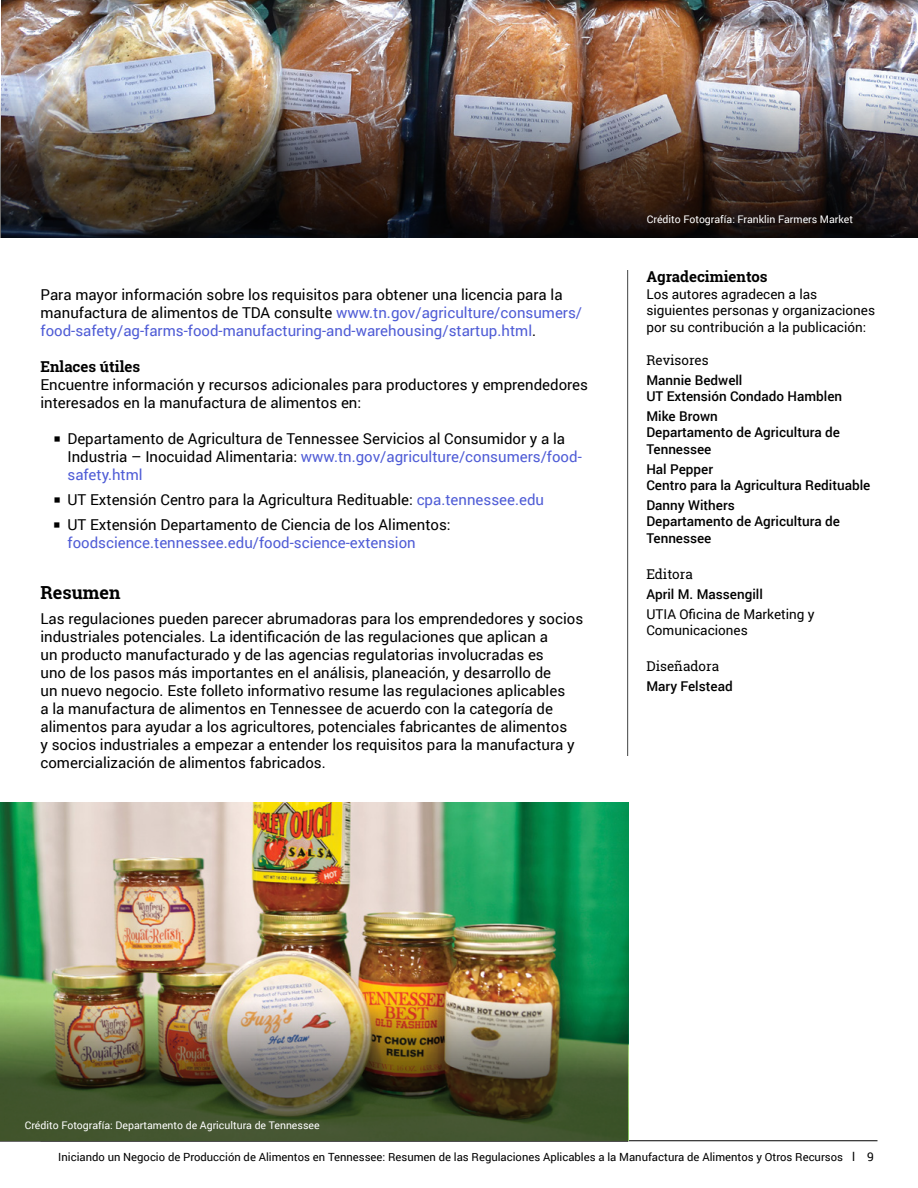
<style>
.page{position:relative;width:918px;height:1188px;background:#fff}
.page>*{position:absolute;margin:0;border:0;box-sizing:border-box;transform-origin:0 0}
.t1{font:700 18px "Roboto Slab";color:#000}
.t2{font:15px/18px "Roboto";color:#000}
.t3{font:15px "Roboto";color:#4f5cd6}
.t4{font:700 15px "Roboto Slab";color:#000}
.t5{font:500 13.5px/16.5px "Roboto";color:#000}
.t6{font:13.5px/16.5px "Roboto";color:#000}
.t7{font:13.5px "Roboto Slab";color:#000}
.t8{font:11.25px "Roboto";color:#000}
.t9{font:10.5px "Roboto";color:#fff}
.s1{color:#4f5cd6}
.s2{font-size:12px}
</style>
<div class="page">
<hr style="left:40px;top:1140px;width:838px;height:1px;background:#000">
<img style="left:1px;top:0;width:917px;height:68px">
<img style="left:0;top:802px;width:629px;height:339px">
<hr style="left:627px;top:270px;width:1px;height:486px;background:#424343">
<img style="left:0;top:978px;width:627px;height:164px">
<img style="left:0;top:68px;width:918px;height:170px">
<p class="t2" style="left:40px;top:286px;width:543px">Para mayor información sobre los requisitos para obtener una licencia para la manufactura de alimentos de TDA consulte <span class="s1">www.tn.gov/agriculture/consumers/ food-safety/ag-farms-food-manufacturing-and-warehousing/startup.html</span>.</p>
<p class="t4" style="left:40px;top:357px;width:101px">Enlaces útiles</p>
<p class="t2" style="left:40px;top:376px;width:549px">Encuentre información y recursos adicionales para productores y emprendedores interesados en la manufactura de alimentos en:</p>
<p class="t2" style="left:68px;top:430px;width:516px">Departamento de Agricultura de Tennessee Servicios al Consumidor y a la<br>Industria – Inocuidad Alimentaria: <span class="s1">www.tn.gov/agriculture/consumers/food&shy;safety.html</span></p>
<p class="t2" style="left:67px;top:487px;width:478px;line-height:24.8px">UT Extensión Centro para la Agricultura Redituable: <span class="s1">cpa.tennessee.edu<br></span>UT Extensión Departamento de Ciencia de los Alimentos:</p>
<p class="t3" style="left:67px;top:532px;width:350px">foodscience.tennessee.edu/food-science-extension</p>
<p class="t1" style="left:40px;top:580px;width:82px">Resumen</p>
<p class="t2" style="left:40px;top:609px;width:544px">Las regulaciones pueden parecer abrumadoras para los emprendedores y socios industriales potenciales. La identificación de las regulaciones que aplican a<br>un producto manufacturado y de las agencias regulatorias involucradas es<br>uno de los pasos más importantes en el análisis, planeación, y desarrollo de<br>un nuevo negocio. Este folleto informativo resume las regulaciones aplicables<br>a la manufactura de alimentos en Tennessee de acuerdo con la categoría de alimentos para ayudar a los agricultores, potenciales fabricantes de alimentos<br>y socios industriales a empezar a entender los requisitos para la manufactura y comercialización de alimentos fabricados.</p>
<p class="t9" style="left:647px;top:212px;width:208px">Crédito Fotografía: Franklin Farmers Market</p>
<p class="t4" style="left:646px;top:267px;width:123px">Agradecimientos</p>
<p class="t6" style="left:646px;top:285px;width:230px">Los autores agradecen a las siguientes personas y organizaciones por su contribución a la publicación:</p>
<p class="t7" style="left:646px;top:351px;width:64px">Revisores</p>
<p class="t5" style="left:646px;top:371px;width:197px">Mannie Bedwell<br>UT Extensión Condado Hamblen</p>
<p class="t5" style="left:646px;top:407px;width:195px">Mike Brown<br>Departamento de Agricultura de<br>Tennessee</p>
<p class="t5" style="left:646px;top:460px;width:225px">Hal Pepper<br>Centro para la Agricultura Redituable</p>
<p class="t5" style="left:646px;top:496px;width:195px">Danny Withers<br>Departamento de Agricultura de<br>Tennessee</p>
<p class="t7" style="left:646px;top:565px;width:48px">Editora</p>
<p class="t5" style="left:646px;top:585px;width:118px">April M. Massengill</p>
<p class="t6" style="left:646px;top:605px;width:170px">UTIA Oficina de Marketing y<br>Comunicaciones</p>
<p class="t7" style="left:646px;top:657px;width:74px">Diseñadora</p>
<p class="t5" style="left:646px;top:677px;width:88px">Mary Felstead</p>
<p class="t9" style="left:25px;top:1118px;width:296px">Crédito Fotografía: Departamento de Agricultura de Tennessee</p>
<p class="t8" style="left:58px;top:1149px;width:817px">Iniciando un Negocio de Producción de Alimentos en Tennessee: Resumen de las Regulaciones Aplicables a la Manufactura de Alimentos y Otros Recursos <span class="s2">l 9</span></p>
</div>
